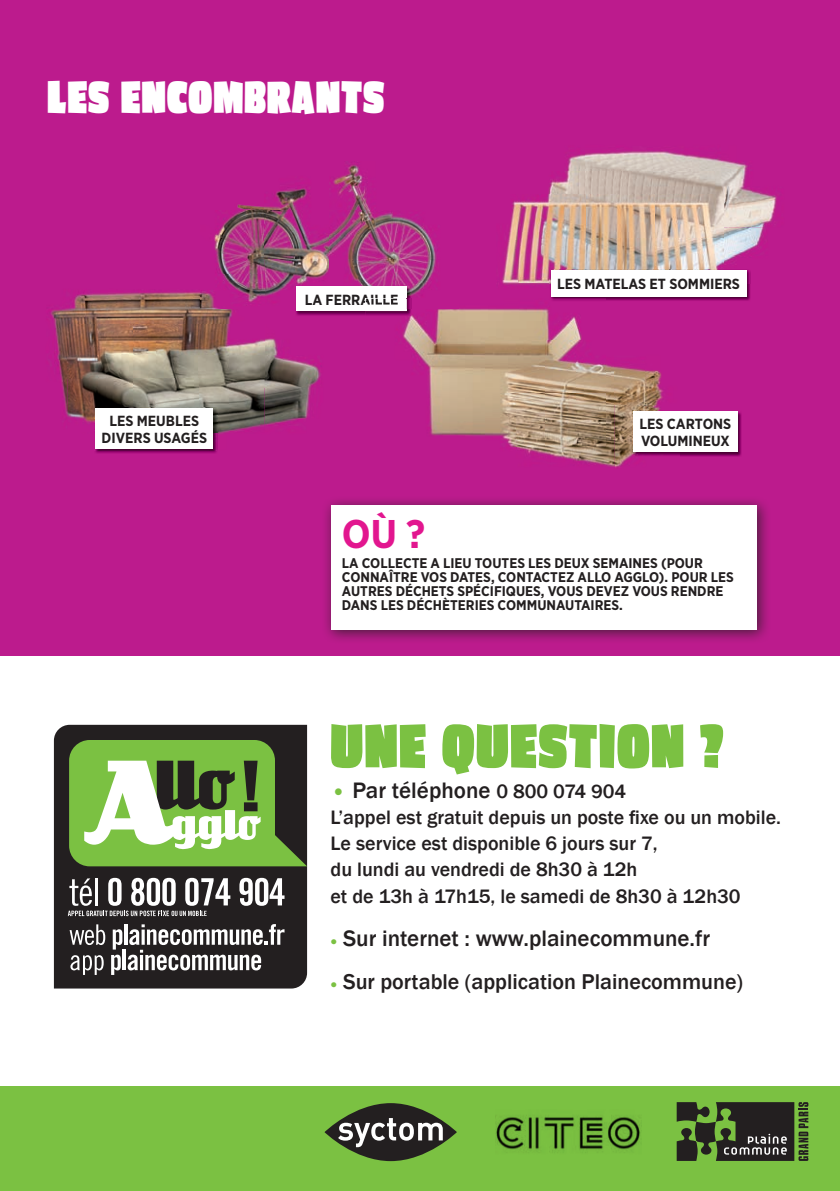
<style>
.page{position:relative;width:840px;height:1191px;background:#fff}
.page>*{position:absolute;margin:0;border:0;box-sizing:border-box;transform-origin:0 0}
.t1{font:900 condensed 60px "Asphalt";letter-spacing:.03em;color:#7bc142}
.t2{font:900 condensed 44px "Asphalt";letter-spacing:.03em;color:#fff}
.t3{font:700 40px "Gotham Narrow";color:#e2168f}
.t4{font:500 23px "Franklin Gothic";color:#231f20}
.t5{font:500 22px "Franklin Gothic";color:#231f20}
.t6{font:500 20px/26px "Franklin Gothic";color:#231f20}
.t7{font:700 14.6px/17.6px "Gotham Narrow";color:#231f20;text-align:center}
.t8{font:700 14px/14px "Gotham Narrow";color:#231f20}
.s1{font-size:24px;color:#7bc142}
.s2{font-size:20px}
.s3{font-family:"Myriad Pro";font-weight:400;font-size:24px;color:#7bc142}
</style>
<div class="page">
<div style="left:0;top:0;width:839px;height:656px;background:#bc1b8d"></div>
<img style="left:567px;top:151px;width:181px;height:20px">
<img style="left:548px;top:171px;width:173px;height:23px">
<img style="left:721px;top:171px;width:56px;height:56px">
<img style="left:723px;top:227px;width:42px;height:56px">
<img style="left:507px;top:201px;width:11px;height:41px">
<img style="left:502px;top:242px;width:47px;height:43px">
<img style="left:518px;top:194px;width:205px;height:44px">
<img style="left:518px;top:238px;width:68px;height:45px">
<img style="left:586px;top:238px;width:137px;height:31px">
<img style="left:50px;top:292px;width:183px;height:125px">
<img style="left:214px;top:165px;width:223px;height:94px">
<img style="left:216px;top:259px;width:113px;height:38px">
<img style="left:347px;top:259px;width:46px;height:27px">
<img style="left:393px;top:259px;width:43px;height:40px">
<img style="left:200px;top:275px;width:64px;height:33px">
<img style="left:264px;top:338px;width:58px;height:49px">
<img style="left:218px;top:432px;width:10px;height:2px">
<img style="left:264px;top:387px;width:47px;height:39px">
<img style="left:68px;top:325px;width:196px;height:54px">
<img style="left:68px;top:379px;width:65px;height:45px">
<img style="left:133px;top:379px;width:66px;height:29px">
<img style="left:199px;top:379px;width:65px;height:53px">
<img style="left:295px;top:286px;width:116px;height:30px">
<div style="left:296px;top:286px;width:110px;height:25px;background:#fff"></div>
<img style="left:551px;top:283px;width:199px;height:18px">
<img style="left:723px;top:269px;width:27px;height:14px">
<img style="left:549px;top:269px;width:174px;height:15px">
<div style="left:550px;top:270px;width:195px;height:26px;background:#fff"></div>
<img style="left:365px;top:308px;width:217px;height:128px">
<svg style="left:406px;top:299px;width:5px;height:9px"></svg>
<img style="left:365px;top:304px;width:41px;height:7px">
<img style="left:365px;top:299px;width:32px;height:5px">
<img style="left:551px;top:299px;width:54px;height:2px">
<img style="left:605px;top:364px;width:58px;height:41px">
<img style="left:515px;top:447px;width:35px;height:8px">
<img style="left:550px;top:405px;width:111px;height:63px">
<img style="left:485px;top:341px;width:120px;height:106px">
<img style="left:94px;top:408px;width:124px;height:45px">
<div style="left:95px;top:408px;width:118px;height:41px;background:#fff"></div>
<img style="left:632px;top:411px;width:109px;height:46px">
<div style="left:633px;top:411px;width:104px;height:41px;background:#fff"></div>
<div style="left:321px;top:495px;width:450px;height:149px;background:#231f20;opacity:.75"></div>
<div style="left:330px;top:505px;width:426px;height:124px;background:#fff"></div>
<div style="left:0;top:1086px;width:839px;height:105px;background:#7bc142"></div>
<svg style="left:676px;top:1102px;width:132px;height:58px"></svg>
<div style="left:54px;top:725px;width:253px;height:263px;background:#231f20"></div>
<svg style="left:70px;top:924px;width:35px;height:21px"></svg>
<hr style="left:124px;top:924px;width:3px;height:20px;background:#fff">
<svg style="left:70px;top:955px;width:34px;height:20px"></svg>
<svg style="left:111px;top:929px;width:11px;height:46px"></svg>
<hr style="left:123px;top:949px;width:3px;height:21px;background:#fff">
<svg style="left:128px;top:924px;width:156px;height:46px"></svg>
<svg style="left:239px;top:878px;width:45px;height:28px"></svg>
<svg style="left:69px;top:740px;width:238px;height:126px"></svg>
<svg style="left:68px;top:878px;width:162px;height:38px"></svg>
<img style="left:495px;top:1115px;width:145px;height:36px">
<svg style="left:324px;top:1103px;width:132px;height:58px;fill:#231f20"></svg>
<svg style="left:338px;top:1118px;width:104px;height:29px;background:#686665"></svg>
<h2 class="t2" style="left:48px;top:70px;width:338px">LES ENCOMBRANTS</h2>
<p class="t7" style="left:304px;top:290px;width:95px">LA FERRAILLE</p>
<p class="t7" style="left:557px;top:275px;width:184px">LES MATELAS ET SOMMIERS</p>
<p class="t7" style="left:101px;top:411px;width:107px">LES MEUBLES<br>DIVERS USAGÉS</p>
<p class="t7" style="left:639px;top:414px;width:93px;text-align:left">LES CARTONS<br>VOLUMINEUX</p>
<h3 class="t3" style="left:342px;top:508px;width:85px">OÙ ?</h3>
<p class="t8" style="left:342px;top:556px;width:393px">LA COLLECTE A LIEU TOUTES LES DEUX SEMAINES (POUR CONNAÎTRE VOS DATES, CONTACTEZ ALLO AGGLO). POUR LES AUTRES DÉCHETS SPÉCIFIQUES, VOUS DEVEZ VOUS RENDRE DANS LES DÉCHÈTERIES COMMUNAUTAIRES.</p>
<h1 class="t1" style="left:330px;top:709px;width:394px">UNE QUESTION ?</h1>
<h3 class="t4" style="left:330px;top:776px;width:297px"><span class="s1">•</span> Par téléphone <span class="s2">0 800 074 904</span></h3>
<h3 class="t6" style="left:330px;top:805px;width:452px">L’appel est gratuit depuis un poste fixe ou un mobile.<br>Le service est disponible 6 jours sur 7,<br>du lundi au vendredi de 8h30 à 12h<br>et de 13h à 17h15, le samedi de 8h30 à 12h30</h3>
<h3 class="t4" style="left:330px;top:923px;width:381px"><span class="s3">•</span> Sur internet : www.plainecommune.fr</h3>
<h3 class="t5" style="left:330px;top:967px;width:414px"><span class="s3">•</span> Sur portable (application Plainecommune)</h3>
</div>
